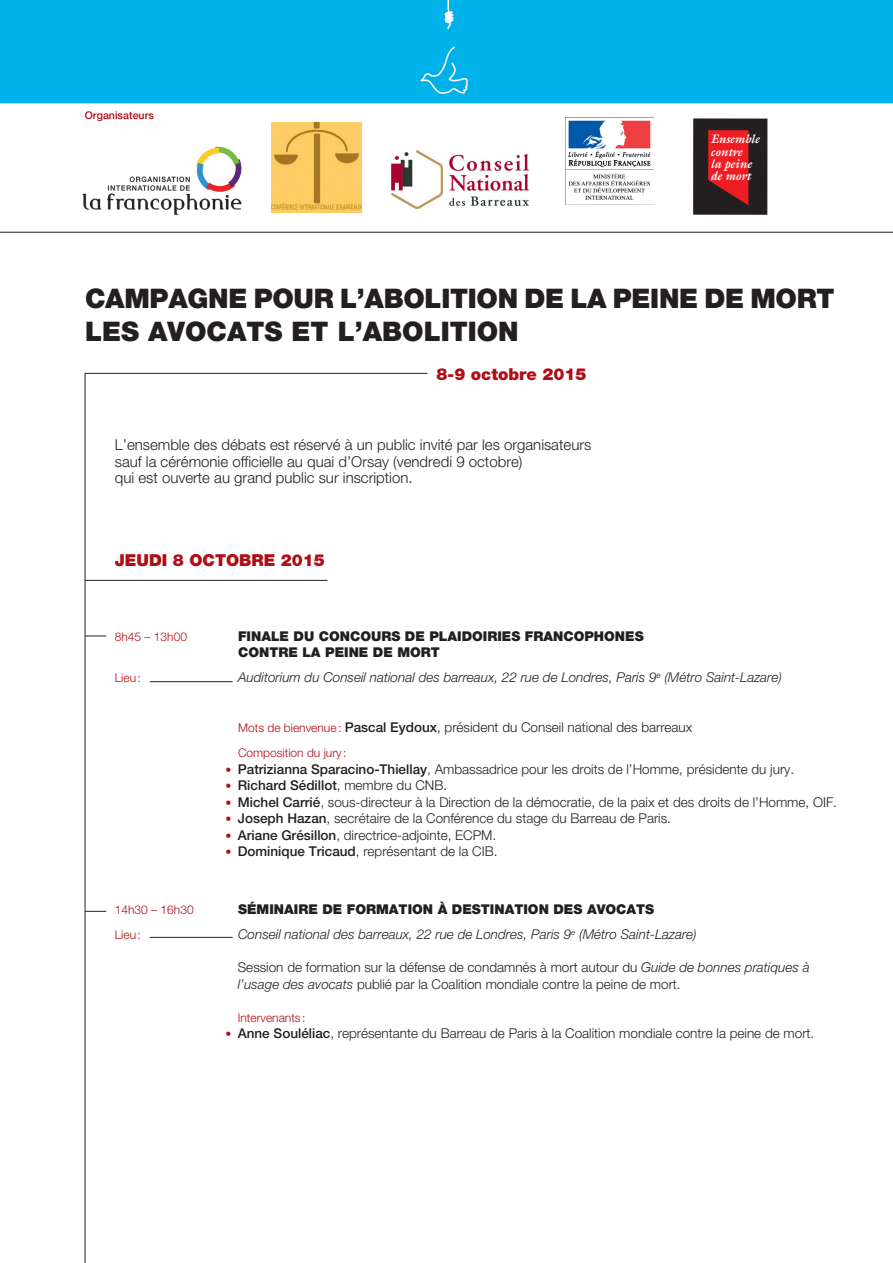
<style>
.page{position:relative;width:893px;height:1263px;background:#fff}
.page>*{position:absolute;margin:0;border:0;box-sizing:border-box;transform-origin:0 0}
.t1{font:900 27px/32.4px "Helvetica Neue";letter-spacing:-.01em;color:#231f20}
.t2{font:900 16.5px "Helvetica Neue";color:#b00d15}
.t3{font:300 15px/16.5px "Helvetica Neue";color:#231f20}
.t4{font:300 13.5px/16.5px "Helvetica Neue";color:#231f20}
.t5{font:italic 300 13.5px "Helvetica Neue";color:#231f20}
.t6{font:900 13.5px/16.5px "Helvetica Neue";color:#231f20}
.t7{font:500 13.5px "Helvetica Neue";color:#231f20}
.t8{font:italic 700 12.3px/12.3px "Galliard";letter-spacing:-.01em;color:#fff}
.t9{font:300 12px "Helvetica Neue";color:#b00d15}
.t10{font:500 10.65px "Helvetica Neue";color:#b00d15}
.s1{font-size:12px;color:#b00d15}
.s2{font-weight:500}
.s3{font-weight:300;font-size:12px;color:#b00d15}
.s4{font-weight:300}
.s5{font-style:italic}
</style>
<div class="page">
<hr style="left:85px;top:373px;width:342px;height:1px;background:#231f20">
<hr style="left:85px;top:580px;width:242px;height:1px;background:#231f20">
<svg style="left:86px;top:636px;width:20px;height:1px"></svg>
<svg style="left:86px;top:911px;width:20px;height:1px"></svg>
<hr style="left:85px;top:373px;width:1px;height:890px;background:#231f20">
<hr style="left:150px;top:681px;width:83px;height:1px;background:#231f20">
<hr style="left:150px;top:937px;width:83px;height:1px;background:#231f20">
<hr style="left:0;top:232px;width:893px;height:1px;background:#231f20">
<div style="left:693px;top:118px;width:74px;height:97px;background:#231f20"></div>
<svg style="left:708px;top:130px;width:40px;height:75px"></svg>
<img style="left:82px;top:146px;width:160px;height:69px">
<img style="left:392px;top:150px;width:136px;height:59px">
<div style="left:0;top:0;width:893px;height:103px;background:#00b1ea"></div>
<img style="left:271px;top:123px;width:90px;height:90px">
<img style="left:565px;top:118px;width:89px;height:86px">
<p class="t10" style="left:85px;top:109px;width:71px">Organisateurs</p>
<p class="t8" style="left:710px;top:133px;width:51px">Ensemble contre<br>la peine de mort</p>
<h1 class="t1" style="left:85px;top:282px;width:751px">CAMPAGNE POUR L’ABOLITION DE LA PEINE DE MORT<br>LES AVOCATS ET L’ABOLITION</h1>
<p class="t2" style="left:437px;top:364px;width:151px">8-9 octobre 2015</p>
<p class="t3" style="left:115px;top:436px;width:478px">L’ensemble des débats est réservé à un public invité par les organisateurs sauf la cérémonie officielle au quai d’Orsay (vendredi 9 octobre)<br>qui est ouverte au grand public sur inscription.</p>
<p class="t2" style="left:115px;top:550px;width:212px">JEUDI 8 OCTOBRE 2015</p>
<p class="t9" style="left:115px;top:629px;width:74px">8h45 – 13h00</p>
<p class="t6" style="left:238px;top:627px;width:407px">FINALE DU CONCOURS DE PLAIDOIRIES FRANCOPHONES<br>CONTRE LA PEINE DE MORT</p>
<p class="t9" style="left:115px;top:670px;width:28px">Lieu :</p>
<p class="t5" style="left:238px;top:669px;width:545px">Auditorium du Conseil national des barreaux, 22 rue de Londres, Paris 9<sup>e</sup> (Métro Saint-Lazare)</p>
<p class="t4" style="left:238px;top:719px;width:456px"><span class="s1">Mots de bienvenue :</span> <span class="s2">Pascal Eydoux</span>, président du Conseil national des barreaux</p>
<p class="t9" style="left:238px;top:745px;width:110px">Composition du jury :</p>
<p class="t4" style="left:225px;top:760px;width:570px"><span class="s1">•</span> <span class="s2">Patrizianna Sparacino-Thiellay</span>, Ambassadrice pour les droits de l’Homme, présidente du jury.</p>
<p class="t7" style="left:225px;top:777px;width:223px"><span class="s3">•</span> Richard Sédillot<span class="s4">, membre du CNB.</span></p>
<p class="t4" style="left:225px;top:793px;width:613px"><span class="s1">•</span> <span class="s2">Michel Carrié</span>, sous-directeur à la Direction de la démocratie, de la paix et des droits de l’Homme, OIF.</p>
<p class="t4" style="left:225px;top:810px;width:447px"><span class="s1">•</span> <span class="s2">Joseph Hazan</span>, secrétaire de la Conférence du stage du Barreau de Paris.</p>
<p class="t4" style="left:225px;top:826px;width:272px"><span class="s1">•</span> <span class="s2">Ariane Grésillon</span>, directrice-adjointe, ECPM.</p>
<p class="t4" style="left:225px;top:843px;width:274px"><span class="s1">•</span> <span class="s2">Dominique Tricaud</span>, représentant de la CIB.</p>
<p class="t9" style="left:115px;top:902px;width:80px">14h30 – 16h30</p>
<p class="t6" style="left:238px;top:901px;width:418px">SÉMINAIRE DE FORMATION À DESTINATION DES AVOCATS</p>
<p class="t9" style="left:115px;top:927px;width:28px">Lieu :</p>
<p class="t5" style="left:238px;top:926px;width:460px">Conseil national des barreaux, 22 rue de Londres, Paris 9<sup>e</sup> (Métro Saint-Lazare)</p>
<p class="t4" style="left:238px;top:959px;width:573px">Session de formation sur la défense de condamnés à mort autour du <span class="s5">Guide de bonnes pratiques à l’usage des avocats</span> publié par la Coalition mondiale contre la peine de mort.</p>
<p class="t9" style="left:238px;top:1010px;width:69px">Intervenants :</p>
<p class="t4" style="left:225px;top:1025px;width:590px"><span class="s1">•</span> <span class="s2">Anne Souléliac</span>, représentante du Barreau de Paris à la Coalition mondiale contre la peine de mort.</p>
</div>
